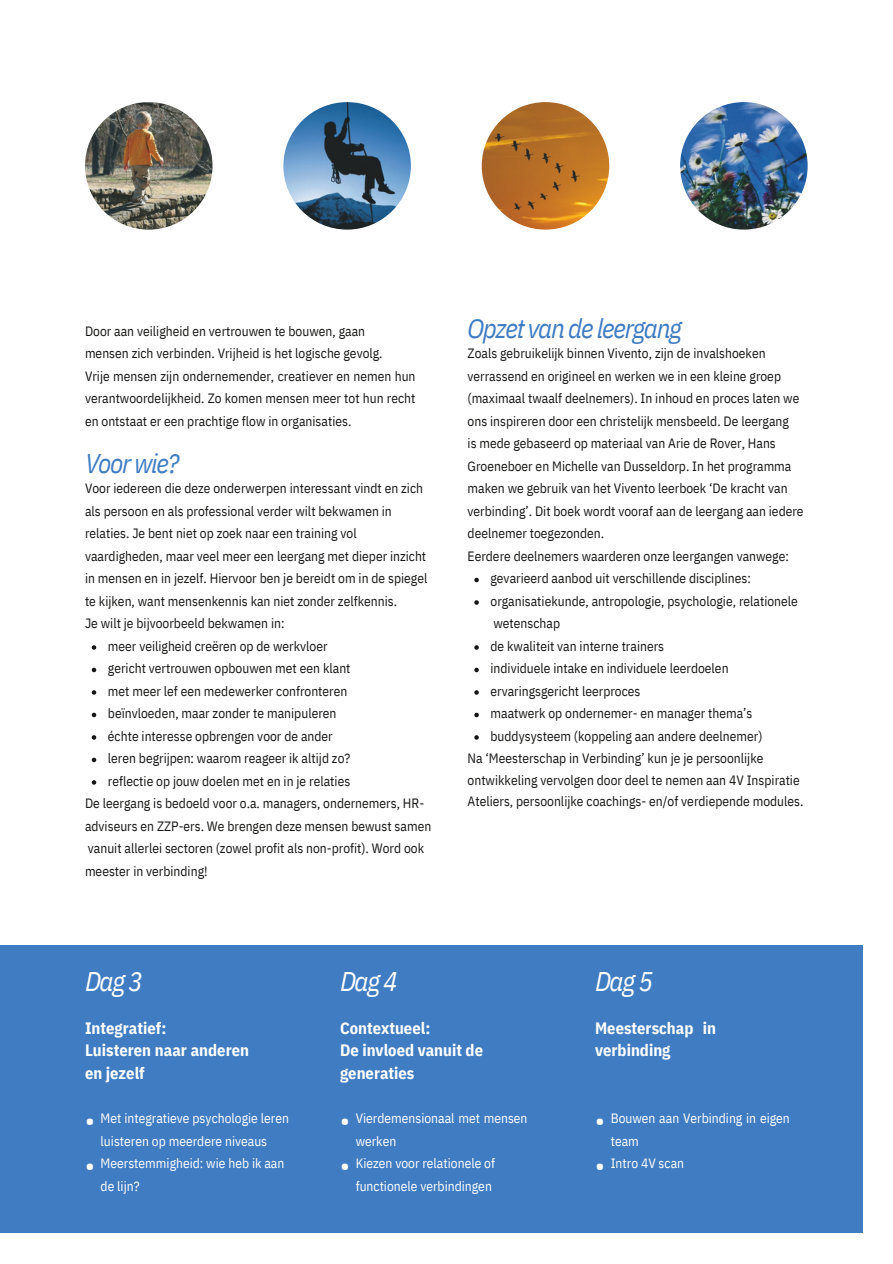
<style>
.page{position:relative;width:893px;height:1264px;background:#fff}
.page>*{position:absolute;margin:0;border:0;box-sizing:border-box;transform-origin:0 0}
.t1{font:italic 27px "IBM Plex Sans Cond";letter-spacing:-.045em;color:#407cc2}
.t2{font:italic 27px "IBM Plex Sans Cond";letter-spacing:-.045em;color:#fff}
.t3{font:27px/45px "IBM Plex Sans Cond";color:#fff}
.t4{font:700 16.5px/22.5px "IBM Plex Sans Cond";color:#fff}
.t5{font:13.5px/22.5px "IBM Plex Sans Cond";color:#171615}
.t6{font:13.5px/22.5px "IBM Plex Sans Cond";color:#fff}
</style>
<div class="page">
<img style="left:85px;top:102px;width:127px;height:127px;border-radius:50%">
<img style="left:283px;top:102px;width:128px;height:127px;border-radius:50%">
<img style="left:481px;top:102px;width:128px;height:127px;border-radius:50%">
<img style="left:680px;top:102px;width:127px;height:127px;border-radius:50%">
<div style="left:0;top:944px;width:862px;height:288px;background:#407cc2"></div>
<svg style="left:92px;top:645px;width:4px;height:4px"></svg>
<svg style="left:92px;top:667px;width:4px;height:5px"></svg>
<svg style="left:92px;top:690px;width:4px;height:4px"></svg>
<svg style="left:92px;top:712px;width:4px;height:5px"></svg>
<svg style="left:92px;top:735px;width:4px;height:4px"></svg>
<svg style="left:92px;top:757px;width:4px;height:5px"></svg>
<svg style="left:92px;top:780px;width:4px;height:4px"></svg>
<svg style="left:474px;top:577px;width:5px;height:5px"></svg>
<svg style="left:474px;top:600px;width:5px;height:4px"></svg>
<svg style="left:474px;top:645px;width:5px;height:4px"></svg>
<svg style="left:474px;top:667px;width:5px;height:5px"></svg>
<svg style="left:474px;top:690px;width:5px;height:4px"></svg>
<svg style="left:474px;top:712px;width:5px;height:5px"></svg>
<svg style="left:474px;top:735px;width:5px;height:4px"></svg>
<p class="t5" style="left:85px;top:320px;width:281px">Door aan veiligheid en vertrouwen te bouwen, gaan</p>
<p class="t5" style="left:85px;top:342px;width:299px">mensen zich verbinden. Vrijheid is het logische gevolg.</p>
<p class="t5" style="left:85px;top:364px;width:332px;text-align:justify">Vrije mensen zijn ondernemender, creatiever en nemen hun verantwoordelijkheid. Zo komen mensen meer tot hun recht en ontstaat er een prachtige flow in organisaties.</p>
<p class="t1" style="left:85px;top:445px;width:96px">Voor wie?</p>
<p class="t5" style="left:85px;top:477px;width:344px">Voor iedereen die deze onderwerpen interessant vindt en zich als persoon en als professional verder wilt bekwamen in relaties. Je bent niet op zoek naar een training vol vaardigheden, maar veel meer een leergang met dieper inzicht in mensen en in jezelf. Hiervoor ben je bereidt om in de spiegel te kijken, want mensenkennis kan niet zonder zelfkennis.</p>
<p class="t5" style="left:85px;top:612px;width:201px">Je wilt je bijvoorbeeld bekwamen in:</p>
<p class="t5" style="left:108px;top:634px;width:221px">meer veiligheid creëren op de werkvloer</p>
<p class="t5" style="left:108px;top:657px;width:244px">gericht vertrouwen opbouwen met een klant</p>
<p class="t5" style="left:108px;top:679px;width:241px">met meer lef een medewerker confronteren</p>
<p class="t5" style="left:108px;top:702px;width:230px">beïnvloeden, maar zonder te manipuleren</p>
<p class="t5" style="left:108px;top:724px;width:226px">échte interesse opbrengen voor de ander</p>
<p class="t5" style="left:108px;top:747px;width:244px">leren begrijpen: waarom reageer ik altijd zo?</p>
<p class="t5" style="left:108px;top:769px;width:244px">reflectie op jouw doelen met en in je relaties</p>
<p class="t5" style="left:85px;top:792px;width:348px">De leergang is bedoeld voor o.a. managers, ondernemers, HR&shy;adviseurs en ZZP-ers. We brengen deze mensen bewust samen vanuit allerlei sectoren (zowel profit als non-profit). Word ook meester in verbinding!</p>
<p class="t1" style="left:467px;top:310px;width:216px">Opzet van de leergang</p>
<p class="t5" style="left:467px;top:342px;width:333px">Zoals gebruikelijk binnen Vivento, zijn de invalshoeken verrassend en origineel en werken we in een kleine groep (maximaal twaalf deelnemers). In inhoud en proces laten we ons inspireren door een christelijk mensbeeld. De leergang</p>
<p class="t5" style="left:467px;top:432px;width:337px">is mede gebaseerd op materiaal van Arie de Rover, Hans Groeneboer en Michelle van Dusseldorp. In het programma maken we gebruik van het Vivento leerboek ‘De kracht van verbinding’. Dit boek wordt vooraf aan de leergang aan iedere deelnemer toegezonden.</p>
<p class="t5" style="left:467px;top:544px;width:323px">Eerdere deelnemers waarderen onze leergangen vanwege:</p>
<p class="t5" style="left:490px;top:567px;width:262px">gevarieerd aanbod uit verschillende disciplines:</p>
<p class="t5" style="left:490px;top:589px;width:309px">organisatiekunde, antropologie, psychologie, relationele wetenschap</p>
<p class="t5" style="left:490px;top:634px;width:175px">de kwaliteit van interne trainers</p>
<p class="t5" style="left:490px;top:657px;width:239px">individuele intake en individuele leerdoelen</p>
<p class="t5" style="left:490px;top:679px;width:151px">ervaringsgericht leerproces</p>
<p class="t5" style="left:490px;top:702px;width:263px">maatwerk op ondernemer- en manager thema’s</p>
<p class="t5" style="left:490px;top:724px;width:273px">buddysysteem (koppeling aan andere deelnemer)</p>
<p class="t5" style="left:467px;top:747px;width:337px;line-height:21.3px">Na ‘Meesterschap in Verbinding’ kun je je persoonlijke ontwikkeling vervolgen door deel te nemen aan 4V Inspiratie<br>Ateliers, persoonlijke coachings- en/of verdiepende modules.</p>
<p class="t2" style="left:85px;top:962px;width:59px">Dag 3</p>
<p class="t4" style="left:85px;top:1016px;width:83px">Integratief:</p>
<p class="t4" style="left:85px;top:1038px;width:165px">Luisteren naar anderen en jezelf</p>
<p class="t2" style="left:340px;top:962px;width:59px">Dag 4</p>
<p class="t2" style="left:595px;top:962px;width:59px">Dag 5</p>
<p class="t4" style="left:340px;top:1016px;width:92px">Contextueel:</p>
<p class="t4" style="left:340px;top:1038px;width:144px">De invloed vanuit de generaties</p>
<p class="t4" style="left:595px;top:1016px;width:122px">Meesterschap in verbinding</p>
<p class="t6" style="left:101px;top:1106px;width:190px">Met integratieve psychologie leren luisteren op meerdere niveaus<br>Meerstemmigheid: wie heb ik aan de lijn?</p>
<p class="t6" style="left:355px;top:1106px;width:173px">Vierdemensionaal met mensen werken</p>
<p class="t6" style="left:355px;top:1151px;width:141px">Kiezen voor relationele of functionele verbindingen</p>
<p class="t3" style="left:85px;top:1097px;width:11px">• •</p>
<p class="t3" style="left:340px;top:1097px;width:11px">• •</p>
<p class="t3" style="left:595px;top:1097px;width:11px">• •</p>
<p class="t6" style="left:610px;top:1106px;width:181px">Bouwen aan Verbinding in eigen team</p>
<p class="t6" style="left:610px;top:1151px;width:75px">Intro 4V scan</p>
</div>
